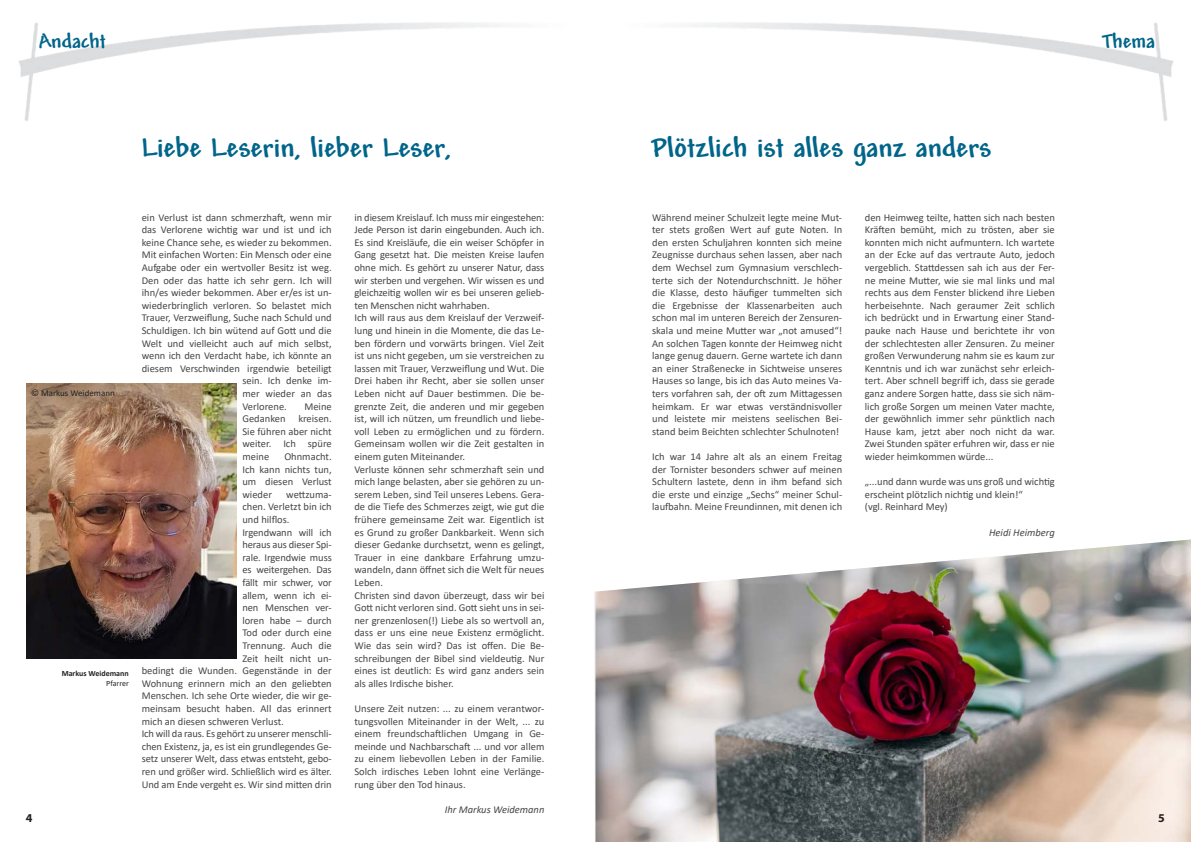
<style>
.page{position:relative;width:1191px;height:842px;background:#fff}
.page>*{position:absolute;margin:0;border:0;box-sizing:border-box;transform-origin:0 0}
.t1{font:700 30px "Andy";color:#00658a}
.t2{font:700 22px "Andy";color:#00658a}
.t3{font:700 12px "Myriad Pro";color:#231f20}
.t4{font:10.5px/12.6px "Calibri";color:#454647;text-align:justify}
.t5{font:italic 10.5px "Calibri";color:#454647}
.t6{font:9px "Calibri";color:#231f20}
.t7{font:700 8px "Calibri";color:#231f20}
.t8{font:8px "Calibri";color:#231f20}
.s1{font-family:"Arial"}
</style>
<div class="page">
<img style="left:693px;top:22px;width:480px;height:99px">
<img style="left:18px;top:22px;width:481px;height:99px">
<img style="left:595px;top:539px;width:596px;height:303px">
<img style="left:27px;top:383px;width:210px;height:275px">
<h2 class="t2" style="left:39px;top:29px;width:68px">Andacht</h2>
<h2 class="t2" style="left:1102px;top:29px;width:54px">Thema</h2>
<h1 class="t1" style="left:142px;top:131px;width:311px">Liebe Leserin, lieber Leser,</h1>
<p class="t6" style="left:32px;top:387px;width:84px"><span class="s1">©</span> Markus Weidemann</p>
<p class="t7" style="left:62px;top:668px;width:69px">Markus Weidemann</p>
<p class="t8" style="left:106px;top:678px;width:24px">Pfarrer</p>
<p class="t3" style="left:26px;top:810px;width:8px">4</p>
<p class="t4" style="left:142px;top:210px;width:191px">ein Verlust ist dann schmerzhaft, wenn mir</p>
<p class="t4" style="left:142px;top:223px;width:191px">das Verlorene wichtig war und ist und ich</p>
<p class="t4" style="left:142px;top:236px;width:191px">keine Chance sehe, es wieder zu bekommen.</p>
<p class="t4" style="left:142px;top:248px;width:191px">Mit einfachen Worten: Ein Mensch oder eine</p>
<p class="t4" style="left:142px;top:261px;width:191px">Aufgabe oder ein wertvoller Besitz ist weg.</p>
<p class="t4" style="left:142px;top:273px;width:191px">Den oder das hatte ich sehr gern. Ich will</p>
<p class="t4" style="left:142px;top:286px;width:191px">ihn/es wieder bekommen. Aber er/es ist un‐</p>
<p class="t4" style="left:142px;top:299px;width:191px">wiederbringlich verloren. So belastet mich</p>
<p class="t4" style="left:142px;top:311px;width:191px">Trauer, Verzweiflung, Suche nach Schuld und</p>
<p class="t4" style="left:142px;top:324px;width:191px">Schuldigen. Ich bin wütend auf Gott und die</p>
<p class="t4" style="left:142px;top:336px;width:191px">Welt und vielleicht auch auf mich selbst,</p>
<p class="t4" style="left:142px;top:349px;width:191px">wenn ich den Verdacht habe, ich könnte an</p>
<p class="t4" style="left:142px;top:362px;width:191px">diesem Verschwinden irgendwie beteiligt</p>
<p class="t4" style="left:242px;top:374px;width:91px">sein. Ich denke im‐</p>
<p class="t4" style="left:242px;top:387px;width:91px">mer wieder an das</p>
<p class="t4" style="left:242px;top:399px;width:46px">Verlorene.</p>
<p class="t4" style="left:242px;top:399px;width:91px;text-indent:62px">Meine Gedanken kreisen.<br>Sie führen aber nicht weiter. Ich spüre meine</p>
<p class="t4" style="left:242px;top:450px;width:91px;text-indent:42px">Ohnmacht.<br>Ich kann nichts tun, um diesen Verlust wieder</p>
<p class="t4" style="left:286px;top:488px;width:47px">wettzuma‐</p>
<p class="t4" style="left:242px;top:500px;width:91px">chen. Verletzt bin ich</p>
<p class="t4" style="left:242px;top:513px;width:49px">und hilflos.</p>
<p class="t4" style="left:242px;top:525px;width:91px">Irgendwann will ich</p>
<p class="t4" style="left:242px;top:538px;width:91px">heraus aus dieser Spi‐</p>
<p class="t4" style="left:242px;top:551px;width:91px">rale. Irgendwie muss</p>
<p class="t4" style="left:242px;top:563px;width:91px">es weitergehen. Das</p>
<p class="t4" style="left:242px;top:576px;width:91px">fällt mir schwer, vor</p>
<p class="t4" style="left:242px;top:588px;width:91px">allem, wenn ich ei‐</p>
<p class="t4" style="left:242px;top:601px;width:91px">nen Menschen ver‐</p>
<p class="t4" style="left:242px;top:614px;width:91px">loren habe – durch</p>
<p class="t4" style="left:242px;top:626px;width:91px">Tod oder durch eine</p>
<p class="t4" style="left:242px;top:639px;width:91px">Trennung. Auch die</p>
<p class="t4" style="left:242px;top:651px;width:91px">Zeit heilt nicht un‐</p>
<p class="t4" style="left:142px;top:664px;width:191px">bedingt die Wunden. Gegenstände in der</p>
<p class="t4" style="left:142px;top:677px;width:191px">Wohnung erinnern mich an den geliebten</p>
<p class="t4" style="left:142px;top:689px;width:191px">Menschen. Ich sehe Orte wieder, die wir ge‐</p>
<p class="t4" style="left:142px;top:702px;width:191px">meinsam besucht haben. All das erinnert</p>
<p class="t4" style="left:142px;top:714px;width:144px">mich an diesen schweren Verlust.</p>
<p class="t4" style="left:142px;top:727px;width:191px">Ich will da raus. Es gehört zu unserer menschli‐</p>
<p class="t4" style="left:142px;top:740px;width:191px">chen Existenz, ja, es ist ein grundlegendes Ge‐</p>
<p class="t4" style="left:142px;top:752px;width:191px">setz unserer Welt, dass etwas entsteht, gebo‐</p>
<p class="t4" style="left:142px;top:765px;width:191px">ren und größer wird. Schließlich wird es älter.</p>
<p class="t4" style="left:142px;top:777px;width:191px">Und am Ende vergeht es. Wir sind mitten drin</p>
<p class="t4" style="left:354px;top:210px;width:191px;text-align:left">in diesem Kreislauf. Ich muss mir eingestehen:<br>Jede Person ist darin eingebunden. Auch ich.<br>Es sind Kreisläufe, die ein weiser Schöpfer in Gang gesetzt hat. Die meisten Kreise laufen ohne mich. Es gehört zu unserer Natur, dass wir sterben und vergehen. Wir wissen es und gleichzeitig wollen wir es bei unseren gelieb‐ ten Menschen nicht wahrhaben.<br>Ich will raus aus dem Kreislauf der Verzweif‐ lung und hinein in die Momente, die das Le‐ ben fördern und vorwärts bringen. Viel Zeit ist uns nicht gegeben, um sie verstreichen zu lassen mit Trauer, Verzweiflung und Wut. Die Drei haben ihr Recht, aber sie sollen unser Leben nicht auf Dauer bestimmen. Die be‐ grenzte Zeit, die anderen und mir gegeben ist, will ich nützen, um freundlich und liebe‐ voll Leben zu ermöglichen und zu fördern.<br>Gemeinsam wollen wir die Zeit gestalten in einem guten Miteinander.<br>Verluste können sehr schmerzhaft sein und mich lange belasten, aber sie gehören zu un‐ serem Leben, sind Teil unseres Lebens. Gera‐ de die Tiefe des Schmerzes zeigt, wie gut die frühere gemeinsame Zeit war. Eigentlich ist es Grund zu großer Dankbarkeit. Wenn sich dieser Gedanke durchsetzt, wenn es gelingt, Trauer in eine dankbare Erfahrung umzu‐ wandeln, dann öffnet sich die Welt für neues Leben.<br>Christen sind davon überzeugt, dass wir bei Gott nicht verloren sind. Gott sieht uns in sei‐ ner grenzenlosen(!) Liebe als so wertvoll an, dass er uns eine neue Existenz ermöglicht.<br>Wie das sein wird? Das ist offen. Die Be‐ schreibungen der Bibel sind vieldeutig. Nur eines ist deutlich: Es wird ganz anders sein als alles Irdische bisher.</p>
<p class="t4" style="left:354px;top:702px;width:191px">Unsere Zeit nutzen: ... zu einem verantwor‐ tungsvollen Miteinander in der Welt, ... zu einem freundschaftlichen Umgang in Ge‐ meinde und Nachbarschaft ... und vor allem zu einem liebevollen Leben in der Familie.<br>Solch irdisches Leben lohnt eine Verlänge‐ rung über den Tod hinaus.</p>
<p class="t5" style="left:445px;top:802px;width:101px">Ihr Markus Weidemann</p>
<h1 class="t1" style="left:652px;top:131px;width:341px">Plötzlich ist alles ganz anders</h1>
<p class="t4" style="left:652px;top:210px;width:191px">Während meiner Schulzeit legte meine Mut‐ ter stets großen Wert auf gute Noten. In den ersten Schuljahren konnten sich meine Zeugnisse durchaus sehen lassen, aber nach dem Wechsel zum Gymnasium verschlech‐ terte sich der Notendurchschnitt. Je höher die Klasse, desto häufiger tummelten sich die Ergebnisse der Klassenarbeiten auch schon mal im unteren Bereich der Zensuren‐ skala und meine Mutter war „not amused“!<br>An solchen Tagen konnte der Heimweg nicht lange genug dauern. Gerne wartete ich dann an einer Straßenecke in Sichtweise unseres Hauses so lange, bis ich das Auto meines Va‐ ters vorfahren sah, der oft zum Mittagessen heimkam. Er war etwas verständnisvoller und leistete mir meistens seelischen Bei‐ stand beim Beichten schlechter Schulnoten!</p>
<p class="t4" style="left:652px;top:450px;width:191px">Ich war 14 Jahre alt als an einem Freitag der Tornister besonders schwer auf meinen Schultern lastete, denn in ihm befand sich die erste und einzige „Sechs“ meiner Schul‐ laufbahn. Meine Freundinnen, mit denen ich</p>
<p class="t4" style="left:865px;top:210px;width:191px">den Heimweg teilte, hatten sich nach besten Kräften bemüht, mich zu trösten, aber sie konnten mich nicht aufmuntern. Ich wartete an der Ecke auf das vertraute Auto, jedoch vergeblich. Stattdessen sah ich aus der Fer‐ ne meine Mutter, wie sie mal links und mal rechts aus dem Fenster blickend ihre Lieben herbeisehnte. Nach geraumer Zeit schlich ich bedrückt und in Erwartung einer Stand‐ pauke nach Hause und berichtete ihr von der schlechtesten aller Zensuren. Zu meiner großen Verwunderung nahm sie es kaum zur Kenntnis und ich war zunächst sehr erleich‐ tert. Aber schnell begriff ich, dass sie gerade ganz andere Sorgen hatte, dass sie sich näm‐ lich große Sorgen um meinen Vater machte, der gewöhnlich immer sehr pünktlich nach Hause kam, jetzt aber noch nicht da war.<br>Zwei Stunden später erfuhren wir, dass er nie wieder heimkommen würde...</p>
<p class="t4" style="left:865px;top:475px;width:191px;text-align:left">„...und dann wurde was uns groß und wichtig erscheint plötzlich nichtig und klein!“<br>(vgl. Reinhard Mey)</p>
<p class="t5" style="left:989px;top:525px;width:67px">Heidi Heimberg</p>
<p class="t3" style="left:1158px;top:810px;width:8px">5</p>
</div>
